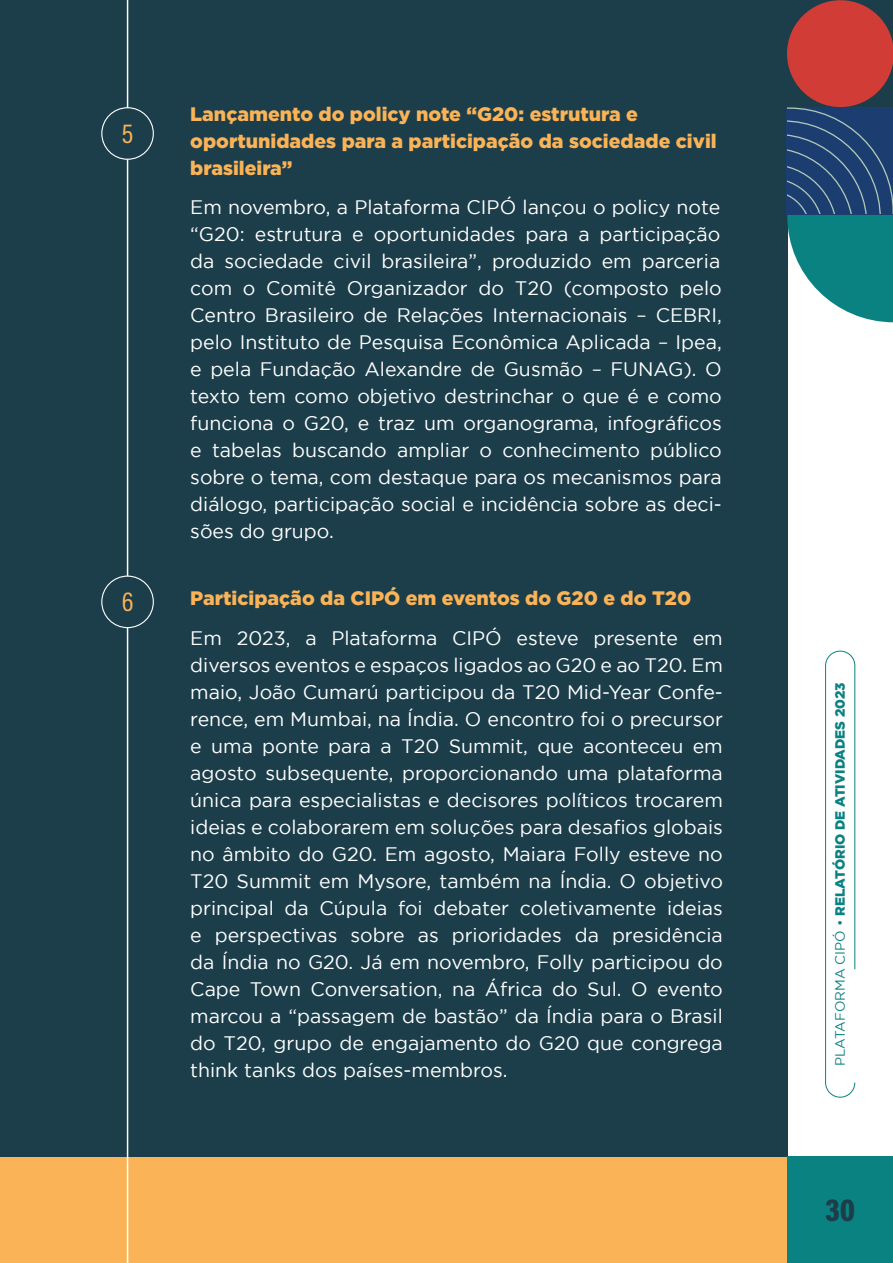
<style>
.page{position:relative;width:893px;height:1263px;background:#fff}
.page>*{position:absolute;margin:0;border:0;box-sizing:border-box;transform-origin:0 0}
.t1{font:900 31.5px "Acumin Pro Cond";color:#1c3d4a}
.t2{font:27px "Acumin Pro Cond";color:#fab357}
.t3{font:19.5px/27px "Gotham";color:#fff;text-align:justify}
.t4{font:900 19.5px/27px "Gotham";color:#fab357}
.t5{font:900 13.5px "Gotham";color:#0a8282}
.s1{font-weight:400}
</style>
<div class="page">
<div style="left:0;top:1157px;width:787px;height:106px;background:#fab357"></div>
<div style="left:0;top:0;width:787px;height:1157px;background:#1c3d4a"></div>
<hr style="left:127px;top:0;width:1px;height:1263px;background:#fff">
<svg style="left:825px;top:650px;width:31px;height:448px"></svg>
<div style="left:787px;top:1157px;width:106px;height:106px;background:#0a8282"></div>
<div style="left:787px;top:0;width:106px;height:107px;background:#1c3d4a"></div>
<svg style="left:787px;top:107px;width:106px;height:215px;background:#317188"></svg>
<div style="left:787px;top:0;width:106px;height:107px;background:#d13d36;border-radius:50%"></div>
<div style="left:102px;top:108px;width:51px;height:51px;background:#1c3d4a;border-radius:50%"></div>
<div style="left:101px;top:107px;width:53px;height:53px;border:1px solid #fff;border-radius:50%"></div>
<div style="left:102px;top:576px;width:51px;height:52px;background:#1c3d4a;border-radius:50%"></div>
<div style="left:101px;top:575px;width:53px;height:53px;border:1px solid #fff;border-radius:50%"></div>
<h2 class="t2" style="left:122px;top:116px;width:13px">5</h2>
<h2 class="t2" style="left:122px;top:584px;width:13px">6</h2>
<p class="t4" style="left:190px;top:100px;width:528px">Lançamento do policy note “G20: estrutura e oportunidades para a participação da sociedade civil brasileira”</p>
<p class="t3" style="left:190px;top:194px;width:533px">Em novembro, a Plataforma CIPÓ lançou o policy note “G20: estrutura e oportunidades para a participação da sociedade civil brasileira”, produzido em parceria com o Comitê Organizador do T20 (composto pelo Centro Brasileiro de Relações Internacionais – CEBRI, pelo Instituto de Pesquisa Econômica Aplicada – Ipea, e pela Fundação Alexandre de Gusmão – FUNAG). O texto tem como objetivo destrinchar o que é e como funciona o G20, e traz um organograma, infográficos e tabelas buscando ampliar o conhecimento público sobre o tema, com destaque para os mecanismos para diálogo, participação social e incidência sobre as deci&shy;sões do grupo.</p>
<p class="t4" style="left:190px;top:584px;width:502px">Participação da CIPÓ em eventos do G20 e do T20</p>
<p class="t3" style="left:190px;top:624px;width:534px">Em 2023, a Plataforma CIPÓ esteve presente em diversos eventos e espaços ligados ao G20 e ao T20. Em maio, João Cumarú participou da T20 Mid-Year Confe&shy;rence, em Mumbai, na Índia. O encontro foi o precursor e uma ponte para a T20 Summit, que aconteceu em agosto subsequente, proporcionando uma plataforma única para especialistas e decisores políticos trocarem ideias e colaborarem em soluções para desafios globais no âmbito do G20. Em agosto, Maiara Folly esteve no T20 Summit em Mysore, também na Índia. O objetivo principal da Cúpula foi debater coletivamente ideias e perspectivas sobre as prioridades da presidência da Índia no G20. Já em novembro, Folly participou do Cape Town Conversation, na África do Sul. O evento marcou a “passagem de bastão” da Índia para o Brasil do T20, grupo de engajamento do G20 que congrega think tanks dos países-membros.</p>
<p class="t5" style="left:832px;top:1066px;width:385px;rotate:-90deg"><span class="s1">PLATAFORMA CIPÓ •</span> RELATÓRIO DE ATIVIDADES 2023</p>
<h1 class="t1" style="left:825px;top:1190px;width:32px">30</h1>
</div>
